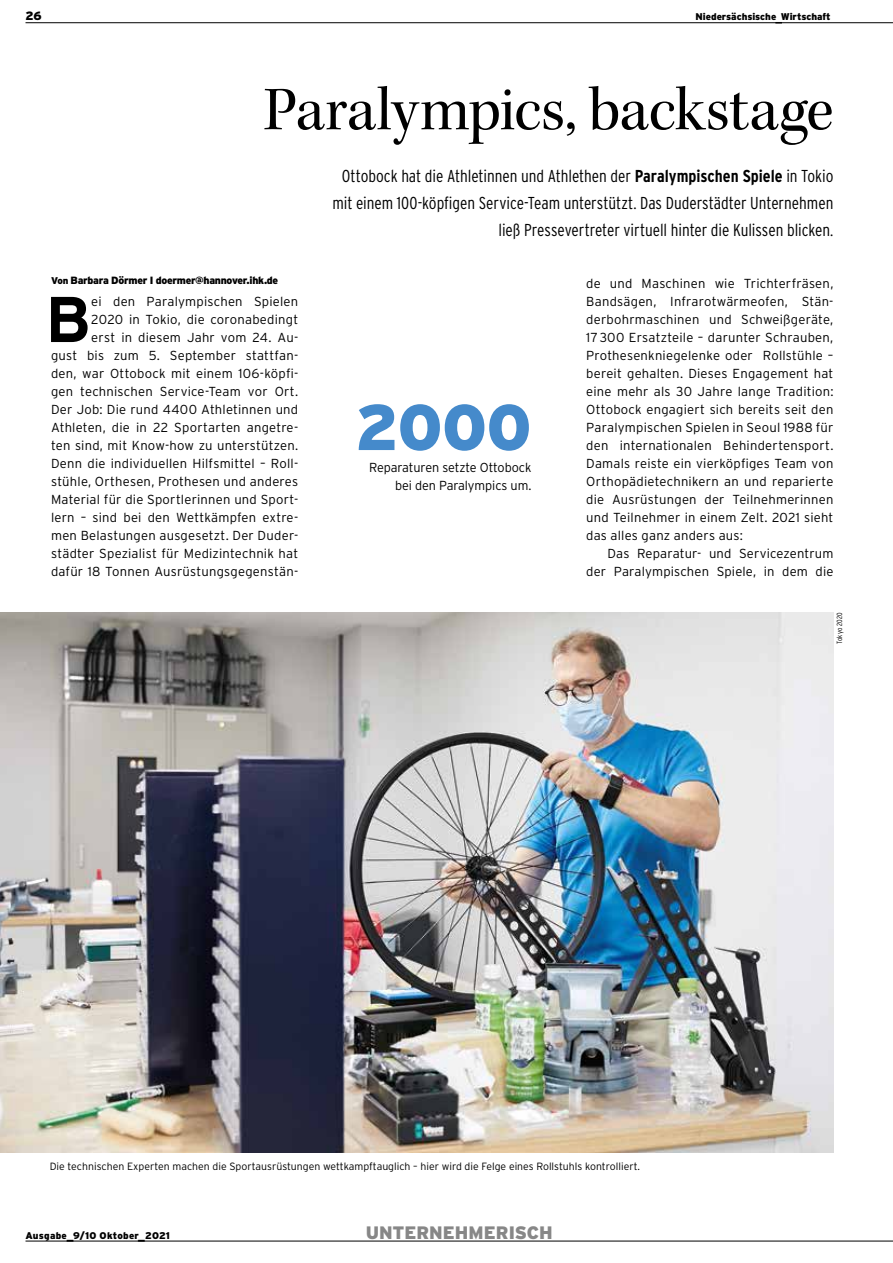
<style>
.page{position:relative;width:893px;height:1263px;background:#fff}
.page>*{position:absolute;margin:0;border:0;box-sizing:border-box;transform-origin:0 0}
.t1{font:900 64.5px "Interstate";color:#458acb}
.t2{font:700 64.5px "Interstate";color:#000}
.t3{font:63px "Kepler Std Subh";letter-spacing:-.01em;color:#000}
.t4{font:900 18px "Interstate";color:#878787}
.t5{font:300 condensed 17.25px/27px "Interstate";letter-spacing:-.005em;color:#000;text-align:right}
.t6{font:300 13.05px/18px "Interstate";letter-spacing:.015em;color:#000;text-align:right}
.t7{font:300 13.05px/18px "Interstate";letter-spacing:-.005em;color:#000;text-align:right}
.t8{font:900 12px "Interstate";color:#000}
.t9{font:300 10.5px "Interstate";color:#000}
.t10{font:900 10.5px "Interstate";letter-spacing:-.025em;color:#000}
.t11{font:900 9.75px "Interstate";color:#000}
.t12{font:900 9.75px "Interstate";letter-spacing:.025em;color:#000}
.t13{font:300 condensed 7.5px "Interstate";letter-spacing:.025em;color:#000}
.s1{font-size:9.75px}
.s2{font-weight:700}
.s3{font-size:13.5px}
</style>
<div class="page">
<img style="left:0;top:612px;width:833px;height:540px">
<hr style="left:26px;top:1241px;width:867px;height:1px;background:#000">
<hr style="left:26px;top:22px;width:867px;height:1px;background:#000">
<p class="t8" style="left:26px;top:9px;width:18px">26</p>
<p class="t11" style="left:695px;top:11px;width:137px">Niedersächsische Wirtschaft</p>
<h2 class="t3" style="left:264px;top:74px;width:571px">Paralympics, backstage</h2>
<p class="t10" style="left:51px;top:274px;width:229px"><span class="s1">Von</span> Barbara Dörmer I doermer@hannover.ihk.de</p>
<p class="t6" style="left:51px;top:292px;width:249px">ei den Paralympischen Spielen<br>2020 in Tokio, die coronabedingt<br>erst in diesem Jahr vom 24. Au-<br>gust bis zum 5. September stattfan&shy;den, war Ottobock mit einem 106-köpfi&shy;gen technischen Service-Team vor Ort.<br>Der Job: Die rund 4400 Athletinnen und Athleten, die in 22 Sportarten angetre&shy;ten sind, mit Know-how zu unterstützen.<br>Denn die individuellen Hilfsmittel – Roll&shy;stühle, Orthesen, Prothesen und anderes Material für die Sportlerinnen und Sport&shy;lern – sind bei den Wettkämpfen extre&shy;men Belastungen ausgesetzt. Der Duder&shy;städter Spezialist für Medizintechnik hat dafür 18 Tonnen Ausrüstungsgegenstän-</p>
<h1 class="t2" style="left:45px;top:280px;width:47px">B</h1>
<h3 class="t5" style="left:332px;top:162px;width:503px">Ottobock hat die Athletinnen und Athlethen der <span class="s2">Paralympischen Spiele</span> in Tokio mit einem 100-köpfigen Service-Team unterstützt. Das Duderstädter Unternehmen ließ Pressevertreter virtuell hinter die Kulissen blicken.</h3>
<h1 class="t1" style="left:355px;top:388px;width:178px">2000</h1>
<p class="t7" style="left:369px;top:459px;width:164px">Reparaturen setzte Ottobock bei den Paralympics um.</p>
<p class="t6" style="left:586px;top:274px;width:249px;text-align:justify">de und Maschinen wie Trichterfräsen, Bandsägen, Infrarotwärmeofen, Stän&shy;derbohrmaschinen und Schweißgeräte, 17300 Ersatzteile – darunter Schrauben, Prothesenkniegelenke oder Rollstühle – bereit gehalten. Dieses Engagement hat eine mehr als 30 Jahre lange Tradition:<br>Ottobock engagiert sich bereits seit den Paralympischen Spielen in Seoul 1988 für den internationalen Behindertensport.<br>Damals reiste ein vierköpfiges Team von Orthopädietechnikern an und reparierte die Ausrüstungen der Teilnehmerinnen und Teilnehmer in einem Zelt. 2021 sieht das alles ganz anders aus:</p>
<p class="t6" style="left:586px;top:544px;width:249px">Das Reparatur- und Servicezentrum der Paralympischen Spiele, in dem die</p>
<p class="t13" style="left:835px;top:644px;width:33px;rotate:-90deg">Tokyo 2020</p>
<p class="t9" style="left:50px;top:1160px;width:592px">Die technischen Experten machen die Sportausrüstungen wettkampftauglich – hier wird die Felge eines Rollstuhls kontrolliert.</p>
<p class="t12" style="left:26px;top:1230px;width:146px">Ausgabe<span class="s3">_</span>9/10 Oktober<span class="s3">_</span>2021</p>
<h3 class="t4" style="left:366px;top:1221px;width:189px">UNTERNEHMERISCH</h3>
</div>
